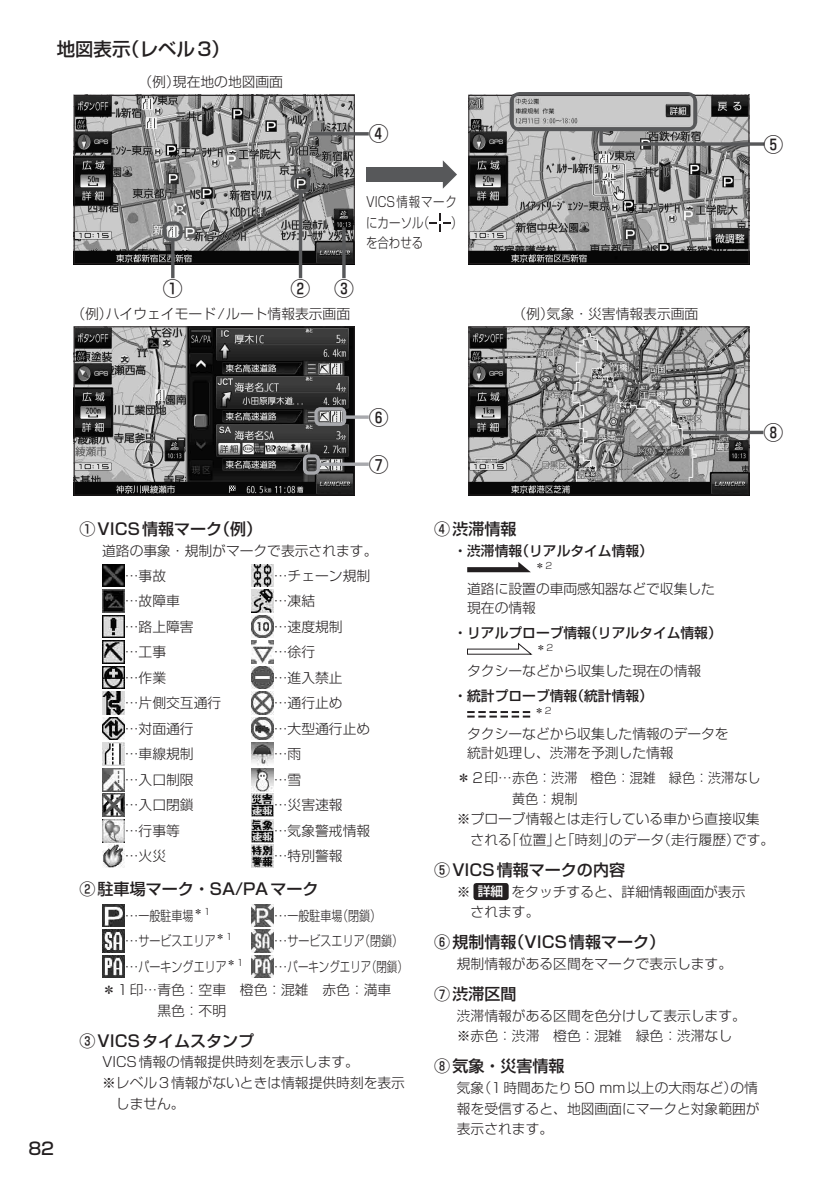
<style>
.page{position:relative;width:840px;height:1191px;background:#fff}
.page>*{position:absolute;margin:0;border:0;box-sizing:border-box;transform-origin:0 0}
.t1{font:500 19.8px "Shin Go Pro";color:#231f20}
.t2{font:500 18.4px "Shin Go Pro";color:#231f20}
.t3{font:500 17px "Shin Go Pro";color:#231f20}
.t4{font:500 16px "Shin Go Pro";color:#231f20}
.t5{font:300 13.8px/25.6px "Shin Go Pro";color:#231f20}
.t6{font:500 13.8px "Shin Go Pro";color:#231f20}
.t7{font:300 13.8px/20.6px "Shin Go Pro";color:#231f20;scale:.83 1}
.t8{font:300 13.8px "Shin Go Pro";color:#231f20;scale:.95 1}
.t9{font:300 9px "Shin Go Pro";color:#231f20}
.s1{font-weight:500;font-size:12.8px;color:#fff}
</style>
<div class="page">
<img style="left:76px;top:328px;width:276px;height:165px">
<div style="left:74px;top:326px;width:280px;height:169px;border:1px solid #231f20"></div>
<img style="left:470px;top:97px;width:276px;height:165px">
<div style="left:468px;top:95px;width:280px;height:169px;border:1px solid #231f20"></div>
<svg style="left:429px;top:213px;width:22px;height:19px"></svg>
<div style="left:366px;top:167px;width:79px;height:15px;background:#57585a"></div>
<svg style="left:442px;top:160px;width:15px;height:29px"></svg>
<img style="left:76px;top:97px;width:276px;height:165px">
<div style="left:74px;top:95px;width:280px;height:169px;border:1px solid #231f20"></div>
<img style="left:470px;top:328px;width:276px;height:165px">
<div style="left:468px;top:326px;width:280px;height:169px;border:1px solid #231f20"></div>
<hr style="left:682px;top:431px;width:81px;height:3px;background:#57585a">
<div style="left:314px;top:407px;width:32px;height:19px;border:3px solid #a8a9ad;border-radius:4px"></div>
<svg style="left:344px;top:415px;width:24px;height:4px"></svg>
<img style="left:102px;top:564px;width:23px;height:23px">
<img style="left:102px;top:589px;width:23px;height:23px">
<img style="left:102px;top:615px;width:23px;height:23px">
<img style="left:102px;top:640px;width:23px;height:23px">
<img style="left:102px;top:666px;width:23px;height:23px">
<img style="left:102px;top:692px;width:23px;height:22px">
<img style="left:102px;top:717px;width:23px;height:23px">
<img style="left:102px;top:743px;width:23px;height:22px">
<img style="left:102px;top:768px;width:23px;height:23px">
<img style="left:102px;top:794px;width:23px;height:22px">
<img style="left:102px;top:819px;width:23px;height:23px">
<img style="left:102px;top:845px;width:23px;height:22px">
<img style="left:251px;top:564px;width:23px;height:23px">
<img style="left:251px;top:589px;width:23px;height:23px">
<img style="left:251px;top:615px;width:23px;height:23px">
<img style="left:251px;top:640px;width:23px;height:23px">
<img style="left:251px;top:666px;width:23px;height:23px">
<img style="left:251px;top:692px;width:23px;height:22px">
<img style="left:251px;top:717px;width:23px;height:23px">
<img style="left:251px;top:743px;width:23px;height:22px">
<img style="left:251px;top:768px;width:23px;height:23px">
<img style="left:251px;top:794px;width:23px;height:22px">
<img style="left:251px;top:819px;width:23px;height:23px">
<img style="left:251px;top:845px;width:23px;height:22px">
<img style="left:102px;top:904px;width:23px;height:22px">
<img style="left:102px;top:929px;width:23px;height:23px">
<img style="left:102px;top:955px;width:23px;height:22px">
<img style="left:251px;top:904px;width:23px;height:22px">
<img style="left:251px;top:929px;width:23px;height:23px">
<img style="left:251px;top:955px;width:23px;height:22px">
<svg style="left:467px;top:562px;width:63px;height:10px"></svg>
<svg style="left:467px;top:642px;width:65px;height:13px"></svg>
<svg style="left:467px;top:711px;width:63px;height:6px"></svg>
<div style="left:473px;top:883px;width:35px;height:17px;background:#231f20;border-radius:3px"></div>
<hr style="left:171px;top:240px;width:3px;height:38px;background:#57585a">
<hr style="left:309px;top:132px;width:59px;height:3px;background:#57585a">
<svg style="left:298px;top:193px;width:4px;height:85px"></svg>
<hr style="left:342px;top:227px;width:3px;height:51px;background:#57585a">
<div style="left:163px;top:221px;width:20px;height:20px;border:3px solid #57585a;border-radius:6px"></div>
<div style="left:290px;top:173px;width:20px;height:20px;border:3px solid #57585a;border-radius:6px"></div>
<div style="left:509px;top:92px;width:187px;height:39px;border:3px solid #57585a;border-radius:9px"></div>
<svg style="left:597px;top:126px;width:168px;height:21px;background:#939494"></svg>
<svg style="left:320px;top:462px;width:48px;height:4px"></svg>
<div style="left:303px;top:454px;width:17px;height:21px;border:3px solid #a8a9ad;border-radius:4px"></div>
<h2 class="t2" style="left:57px;top:34px;width:174px">地図表示（レベル3）</h2>
<p class="t5" style="left:138px;top:67px;width:146px">（例）現在地の地図画面</p>
<h1 class="t1" style="left:368px;top:118px;width:21px">④</h1>
<h1 class="t1" style="left:163px;top:272px;width:21px">①</h1>
<h1 class="t1" style="left:290px;top:272px;width:65px">② ③</h1>
<p class="t5" style="left:71px;top:299px;width:280px">（例）ハイウェイモード/ルート情報表示画面</p>
<p class="t7" style="left:366px;top:190px;width:111px">VICS情報マークにカーソル（</p>
<p class="t7" style="left:451px;top:211px;width:15px">）</p>
<p class="t7" style="left:366px;top:231px;width:70px">を合わせる</p>
<h1 class="t1" style="left:368px;top:401px;width:21px">⑥</h1>
<h1 class="t1" style="left:368px;top:448px;width:21px">⑦</h1>
<p class="t5" style="left:512px;top:299px;width:187px">（例）気象・災害情報表示画面</p>
<h1 class="t1" style="left:763px;top:128px;width:21px">⑤</h1>
<h1 class="t1" style="left:763px;top:416px;width:21px">⑧</h1>
<p class="t3" style="left:28px;top:1134px;width:27px">82</p>
<p class="t4" style="left:79px;top:516px;width:184px">①VICS情報マーク（例）</p>
<p class="t5" style="left:125px;top:536px;width:254px;text-indent:-23px">道路の事象・規制がマークで表示されます。…事故<br>…故障車<br>…路上障害<br>…工事<br>…作業<br>…片側交互通行<br>…対面通行<br>…車線規制<br>…入口制限<br>…入口閉鎖<br>…行事等<br>…火災</p>
<p class="t5" style="left:274px;top:561px;width:98px">…チェーン規制…凍結<br>…速度規制<br>…徐行<br>…進入禁止<br>…通行止め<br>…大型通行止め…雨<br>…雪<br>…災害速報<br>…気象警戒情報…特別警報</p>
<p class="t4" style="left:79px;top:876px;width:240px">②駐車場マーク・SA/PAマーク</p>
<p class="t5" style="left:125px;top:901px;width:120px">…一般駐車場<sup>＊1<br></sup>…サービスエリア<sup>＊1 </sup>…パーキングエリア<sup>＊1</sup></p>
<p class="t5" style="left:274px;top:901px;width:135px">…一般駐車場（閉鎖）<br>…サービスエリア（閉鎖）…パーキングエリア（閉鎖）</p>
<p class="t5" style="left:157px;top:977px;width:249px;line-height:20.6px;text-indent:-55px">＊1印…青色：空車　橙色：混雑　赤色：満車　黒色：不明</p>
<p class="t4" style="left:79px;top:1027px;width:176px">③VICSタイムスタンプ</p>
<p class="t5" style="left:102px;top:1047px;width:258px">VICS情報の情報提供時刻を表示します。</p>
<p class="t5" style="left:102px;top:1068px;width:304px">※レベル3情報がないときは情報提供時刻を表示</p>
<p class="t5" style="left:116px;top:1088px;width:70px">しません。</p>
<p class="t4" style="left:434px;top:516px;width:84px">④渋滞情報</p>
<p class="t6" style="left:453px;top:539px;width:201px">・渋滞情報（リアルタイム情報）</p>
<p class="t9" style="left:535px;top:558px;width:18px">＊2</p>
<p class="t5" style="left:467px;top:577px;width:249px;line-height:19.2px">道路に設置の車両感知器などで収集した現在の情報</p>
<p class="t6" style="left:453px;top:621px;width:270px">・リアルプローブ情報（リアルタイム情報）</p>
<p class="t9" style="left:536px;top:640px;width:18px">＊2</p>
<p class="t5" style="left:467px;top:656px;width:235px">タクシーなどから収集した現在の情報</p>
<p class="t6" style="left:453px;top:684px;width:201px">・統計プローブ情報（統計情報）</p>
<p class="t9" style="left:534px;top:703px;width:18px">＊2</p>
<p class="t5" style="left:467px;top:723px;width:263px;line-height:19.2px">タクシーなどから収集した情報のデータを統計処理し、渋滞を予測した情報</p>
<p class="t5" style="left:456px;top:763px;width:305px">＊2印…赤色：渋滞　橙色：混雑　緑色：渋滞なし</p>
<p class="t8" style="left:511px;top:787px;width:70px">黄色：規制</p>
<p class="t5" style="left:456px;top:804px;width:304px">※プローブ情報とは走行している車から直接収集</p>
<p class="t5" style="left:470px;top:825px;width:305px">される「位置」と「時刻」のデータ（走行履歴）です。</p>
<p class="t4" style="left:434px;top:856px;width:192px">⑤VICS情報マークの内容</p>
<p class="t5" style="left:470px;top:879px;width:276px;line-height:20.6px;text-indent:-14px">※ <span class="s1">詳細</span> をタッチすると、詳細情報画面が表示されます。</p>
<p class="t4" style="left:434px;top:929px;width:232px">⑥規制情報（VICS情報マーク）</p>
<p class="t5" style="left:456px;top:949px;width:276px">規制情報がある区間をマークで表示します。</p>
<p class="t4" style="left:434px;top:980px;width:84px">⑦渋滞区間</p>
<p class="t5" style="left:456px;top:1003px;width:290px;line-height:20.6px">渋滞情報がある区間を色分けして表示します。※赤色：渋滞　橙色：混雑　緑色：渋滞なし</p>
<p class="t4" style="left:434px;top:1053px;width:132px">⑧気象・災害情報</p>
<p class="t5" style="left:456px;top:1075px;width:304px;line-height:20.6px">気象（1時間あたり50 mm以上の大雨など）の情報を受信すると、地図画面にマークと対象範囲が表示されます。</p>
</div>
